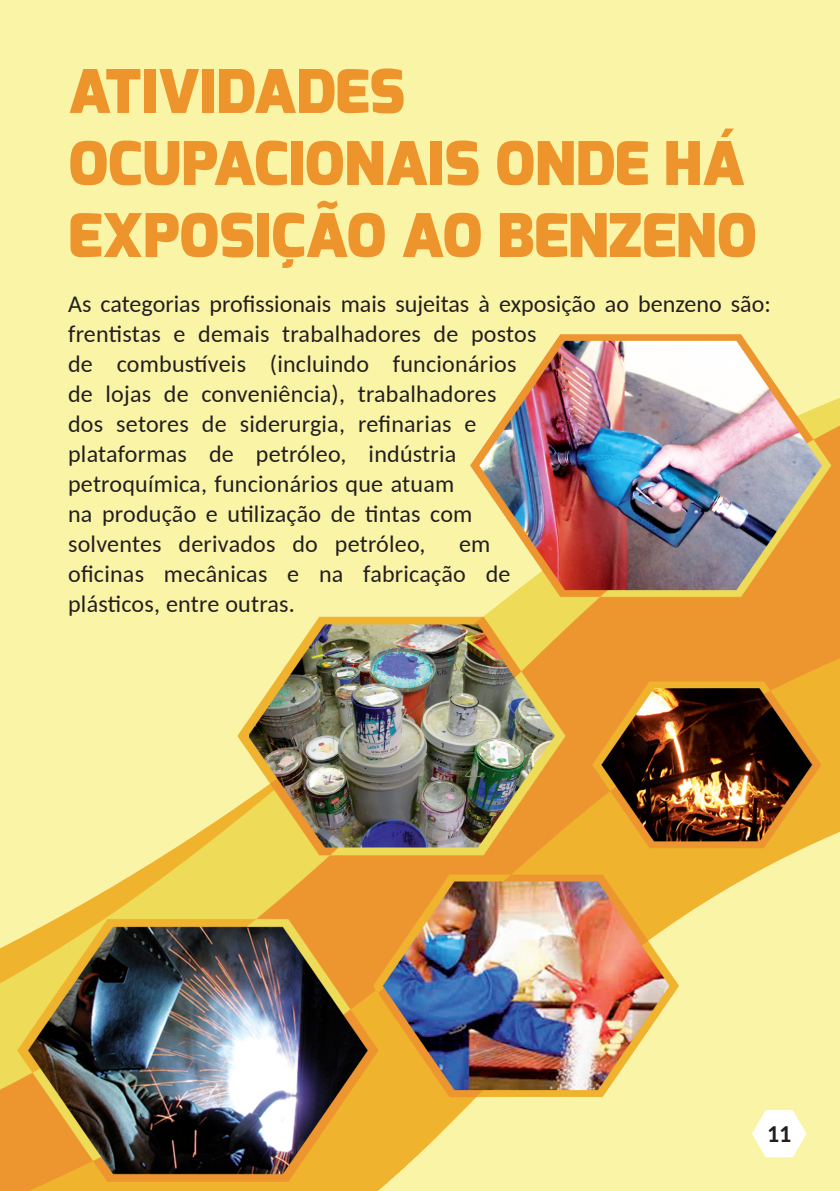
<style>
.page{position:relative;width:840px;height:1191px;background:#fff}
.page>*{position:absolute;margin:0;border:0;box-sizing:border-box;transform-origin:0 0}
.t1{font:900 60px/72px "Exo";color:#ed942d}
.t2{font:24px/30px "Carlito";letter-spacing:.01em;color:#231f20}
.t3{font:700 24px "Carlito";color:#231f20}
</style>
<div class="page">
<img style="left:0;top:0;width:839px;height:1191px">
<svg style="left:751px;top:1110px;width:55px;height:47px"></svg>
<p class="t1" style="left:68px;top:56px;width:677px">ATIVIDADES<br>OCUPACIONAIS ONDE HÁ</p>
<p class="t1" style="left:68px;top:200px;width:689px">EXPOSIÇÃO AO BENZENO</p>
<p class="t2" style="left:68px;top:288px;width:703px">As categorias profissionais mais sujeitas à exposição ao benzeno são: frentistas e demais trabalhadores de postos<br>de combustíveis (incluindo funcionários<br>de lojas de conveniência), trabalhadores<br>dos setores de siderurgia, refinarias e<br>plataformas de petróleo, indústria<br>petroquímica, funcionários que atuam<br>na produção e utilização de tintas com<br>solventes derivados do petróleo,</p>
<p class="t2" style="left:68px;top:528px;width:443px;text-indent:391px">em oficinas mecânicas e na fabricação de plásticos, entre outras.</p>
<p class="t3" style="left:766px;top:1117px;width:26px">11</p>
</div>
